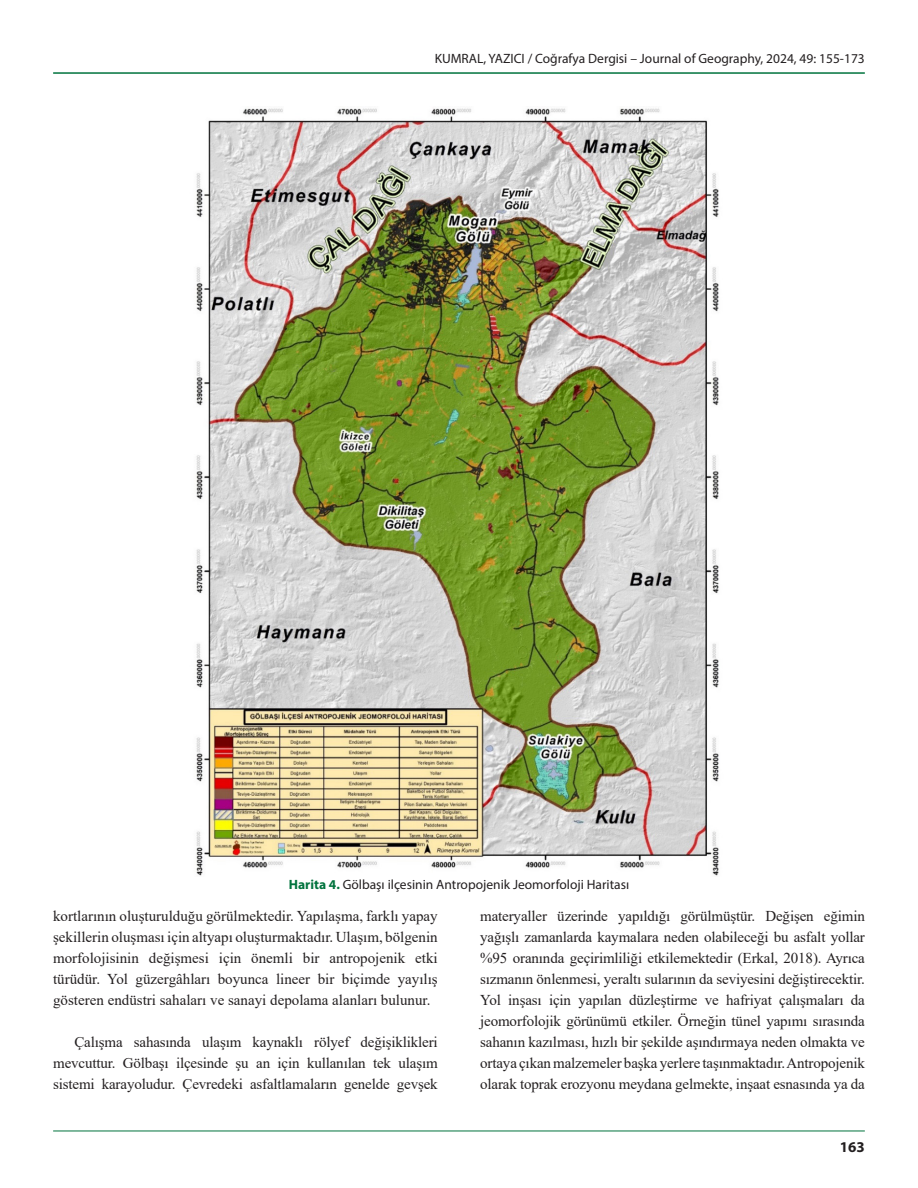
<style>
.page{position:relative;width:918px;height:1188px;background:#fff}
.page>*{position:absolute;margin:0;border:0;box-sizing:border-box;transform-origin:0 0}
.Ana_metin{font:15px/21px "Times New Roman";letter-spacing:-.01em;color:#231f20;text-align:justify}
.t1{font:700 15px "Myriad Pro";color:#231f20}
.baslik_T{font:13.5px "Myriad Pro";color:#231f20}
.s1{font-weight:700;color:#00733d}
</style>
<div class="page">
<hr style="left:53px;top:72px;width:812px;height:2px;background:#00733d">
<hr style="left:53px;top:1131px;width:812px;height:1px;background:#00733d">
<img style="left:196px;top:108px;width:523px;height:768px">
<p class="baslik_T" style="left:435px;top:50px;width:432px">KUMRAL, YAZICI / Coğrafya Dergisi – Journal of Geography, 2024, 49: 155-173</p>
<p class="baslik_T" style="left:289px;top:876px;width:342px"><span class="s1">Harita 4.</span> Gölbaşı ilçesinin Antropojenik Jeomorfoloji Haritası</p>
<p class="Ana_metin" style="left:53px;top:905px;width:386px">kortlarının oluşturulduğu görülmektedir. Yapılaşma, farklı yapay şekillerin oluşması için altyapı oluşturmaktadır. Ulaşım, bölgenin morfolojisinin değişmesi için önemli bir antropojenik etki türüdür. Yol güzergâhları boyunca lineer bir biçimde yayılış gösteren endüstri sahaları ve sanayi depolama alanları bulunur.</p>
<p class="Ana_metin" style="left:53px;top:1031px;width:386px;text-indent:21px">Çalışma sahasında ulaşım kaynaklı rölyef değişiklikleri mevcuttur. Gölbaşı ilçesinde şu an için kullanılan tek ulaşım sistemi karayoludur. Çevredeki asfaltlamaların genelde gevşek</p>
<p class="Ana_metin" style="left:480px;top:905px;width:386px">materyaller üzerinde yapıldığı görülmüştür. Değişen eğimin yağışlı zamanlarda kaymalara neden olabileceği bu asfalt yollar %95 oranında geçirimliliği etkilemektedir (Erkal, 2018). Ayrıca sızmanın önlenmesi, yeraltı sularının da seviyesini değiştirecektir.<br>Yol inşası için yapılan düzleştirme ve hafriyat çalışmaları da jeomorfolojik görünümü etkiler. Örneğin tünel yapımı sırasında sahanın kazılması, hızlı bir şekilde aşındırmaya neden olmakta ve ortaya çıkan malzemeler başka yerlere taşınmaktadır. Antropojenik olarak toprak erozyonu meydana gelmekte, inşaat esnasında ya da</p>
<p class="t1" style="left:840px;top:1137px;width:26px">163</p>
</div>
